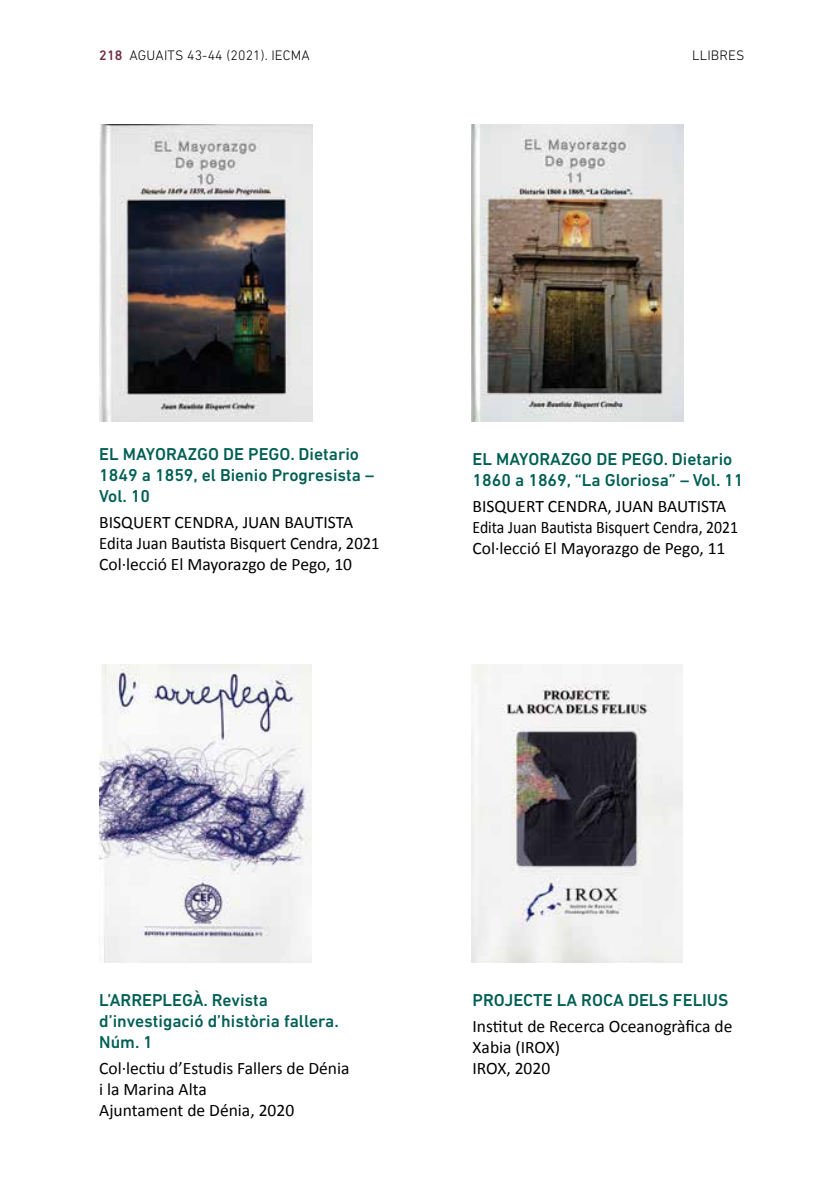
<style>
.page{position:relative;width:819px;height:1191px;background:#fff}
.page>*{position:absolute;margin:0;border:0;box-sizing:border-box;transform-origin:0 0}
.t1{font:17.5px/21px "Calibri";color:#000}
.t2{font:500 17.5px/21px "DIN Next LT Pro";color:#005f54}
.t3{font:300 14px "DIN Next LT Pro";letter-spacing:.01em;color:#000}
.s1{font-weight:500;color:#732d40}
</style>
<div class="page">
<img style="left:99px;top:124px;width:214px;height:298px">
<img style="left:99px;top:665px;width:213px;height:297px">
<img style="left:471px;top:665px;width:211px;height:297px">
<img style="left:471px;top:124px;width:212px;height:298px">
<p class="t3" style="left:99px;top:47px;width:212px"><span class="s1">218</span> AGUAITS 43-44 (2021). IECMA</p>
<p class="t3" style="left:692px;top:47px;width:54px">LLIBRES</p>
<p class="t2" style="left:99px;top:443px;width:276px">EL MAYORAZGO DE PEGO. Dietario<br>1849 a 1859, el Bienio Progresista –<br>Vol. 10</p>
<p class="t1" style="left:99px;top:511px;width:282px">BISQUERT CENDRA, JUAN BAUTISTA<br>Edita Juan Bautista Bisquert Cendra, 2021<br>Col·lecció El Mayorazgo de Pego, 10</p>
<p class="t2" style="left:472px;top:448px;width:272px">EL MAYORAZGO DE PEGO. Dietario<br>1860 a 1869, “La Gloriosa” – Vol. 11</p>
<p class="t1" style="left:472px;top:495px;width:267px">BISQUERT CENDRA, JUAN BAUTISTA<br>Edita Juan Bautista Bisquert Cendra, 2021<br>Col·lecció El Mayorazgo de Pego, 11</p>
<p class="t2" style="left:99px;top:989px;width:241px">L’ARREPLEGÀ. Revista d’investigació d’història fallera.<br>Núm. 1</p>
<p class="t1" style="left:99px;top:1057px;width:252px">Col·lectiu d’Estudis Fallers de Dénia i la Marina Alta<br>Ajuntament de Dénia, 2020</p>
<p class="t2" style="left:472px;top:989px;width:257px">PROJECTE LA ROCA DELS FELIUS</p>
<p class="t1" style="left:472px;top:1015px;width:261px">Institut de Recerca Oceanogràfica de<br>Xabia (IROX)<br>IROX, 2020</p>
</div>
